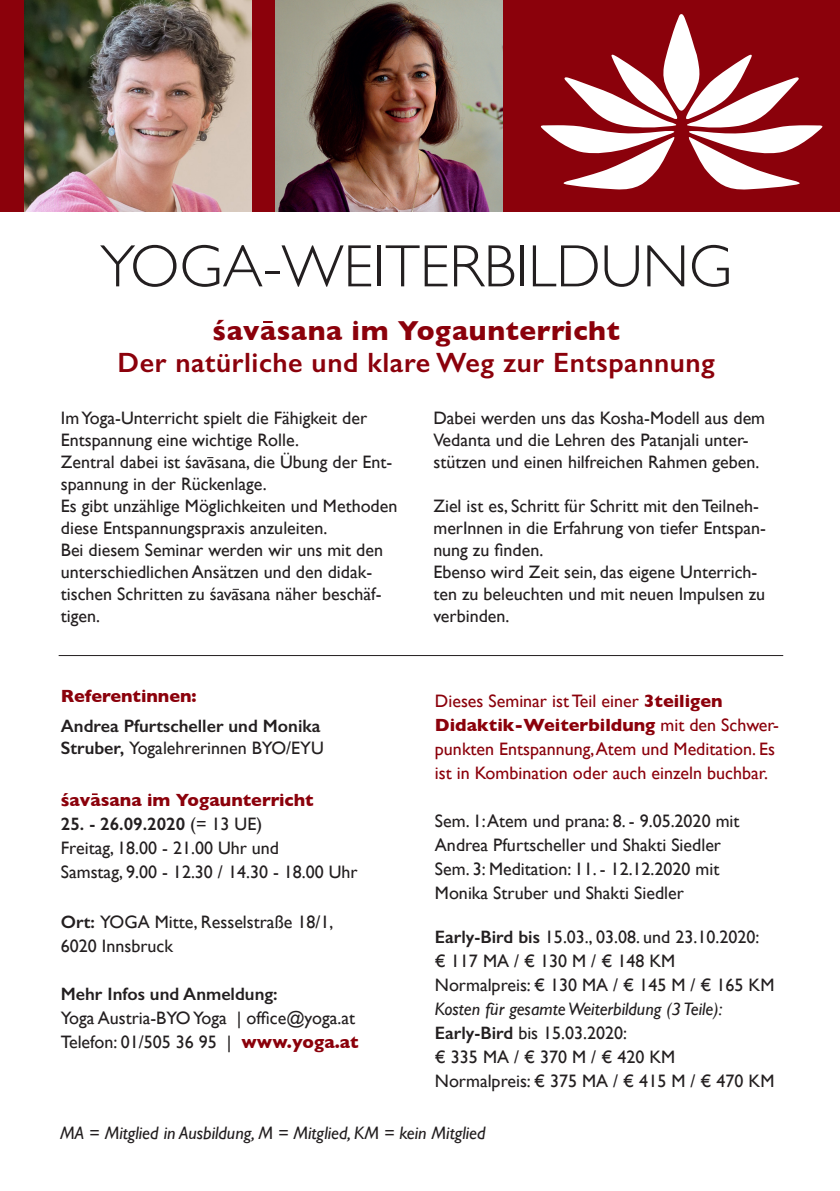
<style>
.page{position:relative;width:840px;height:1191px;background:#fff}
.page>*{position:absolute;margin:0;border:0;box-sizing:border-box;transform-origin:0 0}
.t1{font:300 60px "Gill Sans";color:#231f20}
.t2{font:600 28px "Gill Sans";letter-spacing:.02em;color:#8b010b}
.t3{font:700 28px "Gill Sans";letter-spacing:.02em;color:#8b010b}
.t4{font:18px/22px "Gill Sans";color:#231f20}
.t5{font:18px/24px "Gill Sans";color:#8b010b}
.t6{font:600 18px/22px "Gill Sans";color:#231f20}
.t7{font:italic 18px "Gill Sans";color:#231f20}
.t8{font:700 18px "Gill Sans";color:#8b010b}
.s1{font-weight:400}
.s2{font-weight:600}
.s3{font-weight:700;color:#8b010b}
.s4{font-weight:700}
.s5{font-style:italic}
</style>
<div class="page">
<hr style="left:59px;top:655px;width:723px;height:1px;background:#231f20">
<div style="left:0;top:0;width:839px;height:211px;background:#8b010b"></div>
<img style="left:540px;top:14px;width:283px;height:176px">
<img style="left:24px;top:0;width:227px;height:211px">
<img style="left:275px;top:0;width:227px;height:211px">
<svg style="left:263px;top:321px;width:9px;height:2px"></svg>
<svg style="left:92px;top:793px;width:6px;height:2px"></svg>
<h1 class="t1" style="left:100px;top:219px;width:633px">YOGA-WEITERBILDUNG</h1>
<h2 class="t3" style="left:212px;top:309px;width:408px">śavasana im Yogaunterricht</h2>
<h2 class="t2" style="left:117px;top:346px;width:598px">Der natürliche und klare Weg zur Entspannung</h2>
<p class="t4" style="left:61px;top:407px;width:338px">Im Yoga-Unterricht spielt die Fähigkeit der Entspannung eine wichtige Rolle.<br>Zentral dabei ist śavasana, die Übung der Ent&shy;spannung in der Rückenlage.<br>Es gibt unzählige Möglichkeiten und Methoden diese Entspannungspraxis anzuleiten.<br>Bei diesem Seminar werden wir uns mit den unterschiedlichen Ansätzen und den didak&shy;tischen Schritten zu śavasana näher beschäf&shy;tigen.</p>
<p class="t4" style="left:433px;top:407px;width:333px">Dabei werden uns das Kosha-Modell aus dem<br>Vedanta und die Lehren des Patanjali unter&shy;stützen und einen hilfreichen Rahmen geben.</p>
<p class="t4" style="left:433px;top:495px;width:334px">Ziel ist es, Schritt für Schritt mit den Teilneh&shy;merInnen in die Erfahrung von tiefer Entspan&shy;nung zu finden.<br>Ebenso wird Zeit sein, das eigene Unterrich&shy;ten zu beleuchten und mit neuen Impulsen zu verbinden.</p>
<p class="t8" style="left:61px;top:682px;width:137px">Referentinnen:</p>
<p class="t6" style="left:61px;top:715px;width:264px">Andrea Pfurtscheller und Monika<br>Struber, <span class="s1">Yogalehrerinnen BYO/EYU</span></p>
<p class="t8" style="left:61px;top:786px;width:254px">śavasana im Yogaunterricht</p>
<p class="t4" style="left:61px;top:812px;width:298px;line-height:24px"><span class="s2">25. - 26.09.2020</span> (= 13 UE)<br>Freitag, 18.00 - 21.00 Uhr und<br>Samstag, 9.00 - 12.30 / 14.30 - 18.00 Uhr</p>
<p class="t4" style="left:61px;top:910px;width:274px;line-height:24px"><span class="s2">Ort:</span> YOGA Mitte, Resselstraße 18/1,<br>6020 Innsbruck</p>
<p class="t6" style="left:61px;top:983px;width:218px">Mehr Infos und Anmeldung:</p>
<p class="t4" style="left:61px;top:1006px;width:299px;line-height:24px">Yoga Austria-BYO Yoga | office@yoga.at<br>Telefon: 01/505 36 95 | <span class="s3">www.yoga.at</span></p>
<p class="t5" style="left:434px;top:688px;width:345px">Dieses Seminar ist Teil einer <span class="s4">3teiligen Didaktik-Weiterbildung</span> mit den Schwer&shy;punkten Entspannung, Atem und Meditation. Es ist in Kombination oder auch einzeln buchbar.</p>
<p class="t4" style="left:434px;top:808px;width:306px;line-height:24px">Sem. 1: Atem und prana: 8. - 9.05.2020 mit Andrea Pfurtscheller und Shakti Siedler Sem. 3: Meditation: 11. - 12.12.2020 mit Monika Struber und Shakti Siedler</p>
<p class="t4" style="left:434px;top:924px;width:341px;line-height:24px"><span class="s2">Early-Bird bis</span> 15.03., 03.08. und 23.10.2020: € 117 MA / € 130 M / € 148 KM<br>Normalpreis: € 130 MA / € 145 M / € 165 KM</p>
<p class="t4" style="left:434px;top:996px;width:341px;line-height:24px"><span class="s5">Kosten für gesamte Weiterbildung (3 Teile):<br></span><span class="s2">Early-Bird</span> bis 15.03.2020:<br>€ 335 MA / € 370 M / € 420 KM Normalpreis: € 375 MA / € 415 M / € 470 KM</p>
<p class="t7" style="left:60px;top:1122px;width:426px">MA = Mitglied in Ausbildung, M = Mitglied, KM = kein Mitglied</p>
</div>
